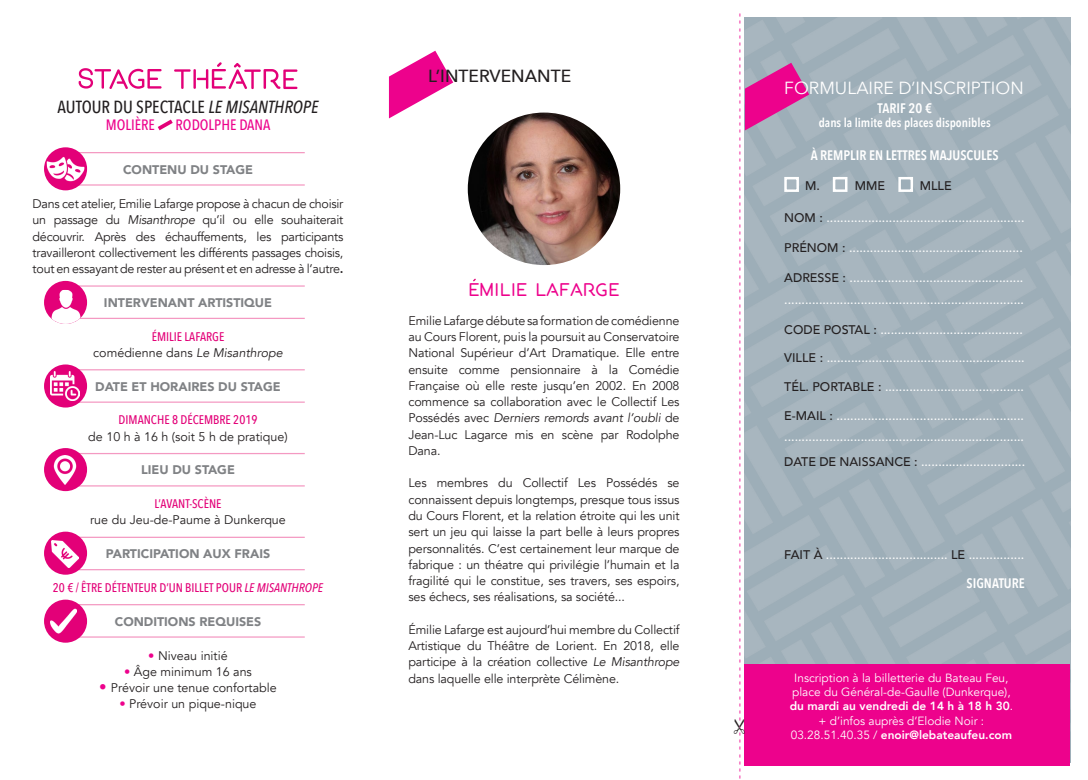
<style>
.page{position:relative;width:1088px;height:780px;background:#fff}
.page>*{position:absolute;margin:0;border:0;box-sizing:border-box;transform-origin:0 0}
.t1{font:500 17.5px "Avenir Next Condensed";color:#231f20}
.t2{font:17.5px "Avenir Next";color:#fff}
.t3{font:500 17.5px "Avenir Next";color:#231f20}
.t4{font:17.5px "Porto";color:#ed028c}
.t5{font:500 15px "Avenir Next Condensed";color:#ed028c}
.t6{font:600 13.75px "Avenir Next Condensed";color:#fff}
.t7{font:12.5px/16.2px "Avenir";letter-spacing:-.01em;color:#231f20;text-align:justify}
.t8{font:500 12.5px/21.2px "Avenir";color:#fff}
.t9{font:900 12.5px "Avenir";color:#808285}
.t10{font:500 12.5px "Avenir Next Condensed";color:#e30078}
.t11{font:600 12.5px "Avenir Next Condensed";color:#fff}
.t12{font:500 12.5px "Avenir";color:#231f20}
.t13{font:11.88px "Avenir";color:#ed028c}
.t14{font:11.88px "Avenir";color:#fff}
.t15{font:800 11.88px "Avenir";color:#fff}
.s1{font-style:italic}
.s2{font-weight:800}
.s3{color:#ed028c}
.s4{font-size:15px;color:#ed028c}
.s5{color:#231f20}
.s6{font-weight:400}
</style>
<div class="page">
<svg style="left:389px;top:51px;width:64px;height:67px"></svg>
<img style="left:744px;top:18px;width:326px;height:646px">
<svg style="left:745px;top:63px;width:64px;height:67px;background:#cb53a2"></svg>
<div style="left:784px;top:177px;width:15px;height:15px;border:2px solid #fff"></div>
<div style="left:833px;top:177px;width:14px;height:15px;border:2px solid #fff"></div>
<div style="left:898px;top:177px;width:15px;height:15px;border:2px solid #fff"></div>
<div style="left:744px;top:664px;width:326px;height:101px;background:#ed028c"></div>
<img style="left:468px;top:113px;width:152px;height:152px;border-radius:76px">
<svg style="left:79px;top:68px;width:83px;height:21px"></svg>
<svg style="left:174px;top:62px;width:123px;height:27px"></svg>
<svg style="left:158px;top:119px;width:15px;height:11px"></svg>
<hr style="left:79px;top:401px;width:226px;height:2px;background:#f499c2">
<hr style="left:79px;top:369px;width:226px;height:1px;background:#f499c2">
<hr style="left:79px;top:184px;width:226px;height:2px;background:#f499c2">
<hr style="left:79px;top:152px;width:226px;height:1px;background:#f499c2">
<hr style="left:79px;top:318px;width:226px;height:1px;background:#f499c2">
<hr style="left:79px;top:285px;width:226px;height:1px;background:#f499c2">
<hr style="left:79px;top:485px;width:226px;height:1px;background:#f499c2">
<hr style="left:79px;top:453px;width:226px;height:1px;background:#f499c2">
<hr style="left:79px;top:569px;width:226px;height:1px;background:#f499c2">
<hr style="left:79px;top:536px;width:226px;height:2px;background:#f499c2">
<hr style="left:79px;top:636px;width:226px;height:1px;background:#f499c2">
<hr style="left:79px;top:604px;width:226px;height:1px;background:#f499c2">
<svg style="left:44px;top:147px;width:43px;height:43px"></svg>
<img style="left:47px;top:150px;width:37px;height:38px">
<div style="left:44px;top:281px;width:43px;height:43px;background:#e30078;border-radius:50%"></div>
<img style="left:48px;top:290px;width:35px;height:34px">
<div style="left:44px;top:364px;width:43px;height:43px;background:#e30078;border-radius:50%"></div>
<img style="left:51px;top:371px;width:29px;height:29px">
<div style="left:44px;top:448px;width:43px;height:43px;background:#e30078;border-radius:50%"></div>
<img style="left:53px;top:455px;width:24px;height:29px">
<div style="left:44px;top:531px;width:43px;height:43px;background:#e30078;border-radius:50%"></div>
<img style="left:52px;top:540px;width:26px;height:27px">
<div style="left:44px;top:599px;width:43px;height:43px;background:#e30078;border-radius:50%"></div>
<img style="left:50px;top:608px;width:27px;height:26px">
<p class="t1" style="left:58px;top:96px;width:262px">AUTOUR DU SPECTACLE <span class="s1">LE MISANTHROPE</span></p>
<p class="t5" style="left:106px;top:116px;width:51px">MOLIÈRE</p>
<p class="t5" style="left:176px;top:116px;width:96px">RODOLPHE DANA</p>
<p class="t9" style="left:123px;top:159px;width:131px">CONTENU DU STAGE</p>
<p class="t7" style="left:33px;top:196px;width:312px">Dans cet atelier, Emilie Lafarge propose à chacun de choisir un passage du <span class="s1">Misanthrope</span> qu’il ou elle souhaiterait découvrir. Après des échauffements, les participants travailleront collectivement les différents passages choisis, tout en essayant de rester au présent et en adresse à l’autre<span class="s2">.</span></p>
<p class="t9" style="left:104px;top:292px;width:170px">INTERVENANT ARTISTIQUE</p>
<p class="t10" style="left:152px;top:328px;width:74px">ÉMILIE LAFARGE</p>
<p class="t7" style="left:93px;top:344px;width:191px">comédienne dans <span class="s1">Le Misanthrope</span></p>
<p class="t9" style="left:95px;top:375px;width:187px">DATE ET HORAIRES DU STAGE</p>
<p class="t10" style="left:119px;top:412px;width:140px">DIMANCHE 8 DÉCEMBRE 2019</p>
<p class="t7" style="left:88px;top:428px;width:201px">de 10 h à 16 h (soit 5 h de pratique)</p>
<p class="t9" style="left:141px;top:459px;width:95px">LIEU DU STAGE</p>
<p class="t10" style="left:154px;top:496px;width:69px">L’AVANT-SCÈNE</p>
<p class="t7" style="left:90px;top:512px;width:197px">rue du Jeu-de-Paume à Dunkerque</p>
<p class="t9" style="left:106px;top:543px;width:166px">PARTICIPATION AUX FRAIS</p>
<p class="t10" style="left:53px;top:580px;width:272px">20 € / ÊTRE DÉTENTEUR D’UN BILLET POUR <span class="s1">LE MISANTHROPE</span></p>
<p class="t9" style="left:115px;top:610px;width:148px">CONDITIONS REQUISES</p>
<p class="t7" style="left:148px;top:647px;width:81px"><span class="s3">•</span> Niveau initié</p>
<p class="t7" style="left:124px;top:663px;width:129px"><span class="s3">•</span> Âge minimum 16 ans</p>
<p class="t7" style="left:99px;top:679px;width:179px"><span class="s4">•</span> Prévoir une tenue confortable</p>
<p class="t7" style="left:119px;top:696px;width:139px"><span class="s3">•</span> Prévoir un pique-nique</p>
<p class="t3" style="left:428px;top:61px;width:144px">L’INTERVENANTE</p>
<p class="t4" style="left:468px;top:282px;width:153px">EMILIE LAFARGE</p>
<p class="t7" style="left:408px;top:312px;width:273px">Emilie Lafarge débute sa formation de comédienne au Cours Florent, puis la poursuit au Conservatoire National Supérieur d’Art Dramatique. Elle entre ensuite comme pensionnaire à la Comédie Française où elle reste jusqu’en 2002. En 2008 commence sa collaboration avec le Collectif Les Possédés avec <span class="s1">Derniers remords avant l’oubli</span> de Jean-Luc Lagarce mis en scène par Rodolphe Dana.</p>
<p class="t7" style="left:408px;top:475px;width:273px">Les membres du Collectif Les Possédés se connaissent depuis longtemps, presque tous issus du Cours Florent, et la relation étroite qui les unit sert un jeu qui laisse la part belle à leurs propres personnalités. C’est certainement leur marque de fabrique : un théatre qui privilégie l’humain et la fragilité qui le constitue, ses travers, ses espoirs, ses échecs, ses réalisations, sa société...</p>
<p class="t7" style="left:408px;top:621px;width:273px">Émilie Lafarge est aujourd’hui membre du Collectif Artistique du Théâtre de Lorient. En 2018, elle participe à la création collective <span class="s1">Le Misanthrope </span>dans laquelle elle interprète Célimène.</p>
<p class="t13" style="left:731px;top:779px;width:767px;rotate:-90deg">- - - - - - - - - - - - - - - - - - - - - - - - - - - - - - - - - - - - - - - - - - - - - - - - - - - - - - - - - - - - - - - - - - - - - - - - - - - - - - - - - - - - - - - - - - - - - - - - - - - - - - - - - -</p>
<p class="t2" style="left:784px;top:73px;width:241px">FORMULAIRE D’INSCRIPTION</p>
<p class="t6" style="left:877px;top:96px;width:56px">TARIF 20 €</p>
<p class="t11" style="left:819px;top:112px;width:174px">dans la limite des places disponibles</p>
<p class="t6" style="left:811px;top:143px;width:189px">À REMPLIR EN LETTRES MAJUSCULES</p>
<p class="t12" style="left:805px;top:175px;width:16px">M.</p>
<p class="t12" style="left:855px;top:175px;width:32px">MME</p>
<p class="t12" style="left:920px;top:175px;width:33px">MLLE</p>
<p class="t8" style="left:784px;top:207px;width:242px"><span class="s5">NOM :</span> .........................................................</p>
<p class="t8" style="left:784px;top:237px;width:240px"><span class="s5">PRÉNOM :</span> ..................................................</p>
<p class="t8" style="left:784px;top:267px;width:241px"><span class="s5">ADRESSE :</span> .................................................. .....................................................................</p>
<p class="t8" style="left:784px;top:318px;width:240px"><span class="s5">CODE POSTAL :</span> .........................................</p>
<p class="t8" style="left:784px;top:347px;width:242px"><span class="s5">VILLE :</span> .........................................................</p>
<p class="t8" style="left:784px;top:375px;width:241px"><span class="s5">TÉL. PORTABLE :</span> ........................................</p>
<p class="t8" style="left:784px;top:404px;width:241px"><span class="s5">E-MAIL :</span> ......................................................</p>
<p class="t8" style="left:784px;top:425px;width:241px">.....................................................................</p>
<p class="t8" style="left:784px;top:450px;width:242px"><span class="s5">DATE DE NAISSANCE :</span> ..............................</p>
<p class="t8" style="left:784px;top:543px;width:241px"><span class="s5">FAIT À</span> ................................... <span class="s5">LE</span> ................</p>
<p class="t6" style="left:966px;top:571px;width:60px">SIGNATURE</p>
<p class="t14" style="left:794px;top:670px;width:216px">Inscription à la billetterie du Bateau Feu,</p>
<p class="t14" style="left:792px;top:685px;width:220px">place du Général-de-Gaulle (Dunkerque),</p>
<p class="t15" style="left:790px;top:697px;width:225px">du mardi au vendredi de 14 h à 18 h 30<span class="s6">.</span></p>
<p class="t14" style="left:818px;top:713px;width:167px">+ d’infos auprès d’Elodie Noir :</p>
<p class="t15" style="left:791px;top:725px;width:223px"><span class="s6">03.28.51.40.35 /</span> enoir@lebateaufeu.com</p>
</div>
